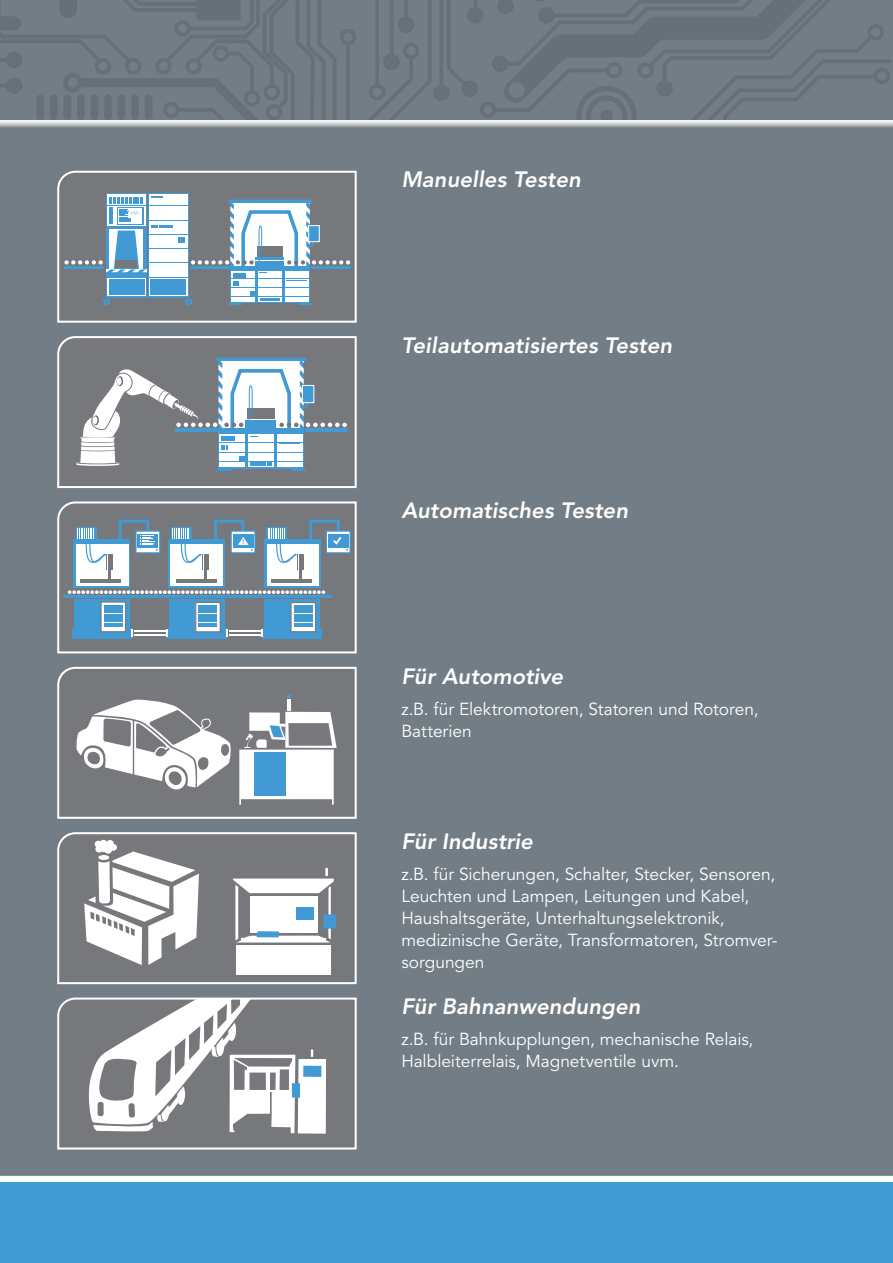
<style>
.page{position:relative;width:893px;height:1263px;background:#fff}
.page>*{position:absolute;margin:0;border:0;box-sizing:border-box;transform-origin:0 0}
.Grundschrift-11{font:italic 800 22.05px "Avenir LT Std";letter-spacing:.005em;color:#fff}
.Grundschrift-11-2{font:17.4px/22px "Avenir LT Std";color:#fff}
.t1{font:700 6.75px "Myriad Pro";color:#429ad4;scale:.81 1}
</style>
<div class="page">
<div style="left:0;top:119px;width:893px;height:1056px;background:#727d85"></div>
<svg style="left:0;top:0;width:891px;height:119px;background:#6e7980"></svg>
<svg style="left:57px;top:170px;width:300px;height:153px"></svg>
<svg style="left:57px;top:997px;width:300px;height:153px"></svg>
<svg style="left:57px;top:336px;width:300px;height:152px"></svg>
<svg style="left:57px;top:832px;width:300px;height:153px"></svg>
<svg style="left:57px;top:501px;width:300px;height:153px"></svg>
<svg style="left:57px;top:666px;width:300px;height:153px"></svg>
<hr style="left:892px;top:0;width:1px;height:119px;background:#727d85">
<div style="left:0;top:1182px;width:893px;height:81px;background:#429ad4"></div>
<p class="t1" style="left:242px;top:537px;width:3px">!</p>
<p class="Grundschrift-11" style="left:401px;top:167px;width:181px">Manuelles Testen</p>
<p class="Grundschrift-11" style="left:401px;top:332px;width:272px">Teilautomatisiertes Testen</p>
<p class="Grundschrift-11" style="left:401px;top:497px;width:228px">Automatisches Testen</p>
<p class="Grundschrift-11" style="left:401px;top:663px;width:163px">Für Automotive</p>
<p class="Grundschrift-11-2" style="left:401px;top:698px;width:359px">z.B. für Elektromotoren, Statoren und Rotoren,<br>Batterien</p>
<p class="Grundschrift-11" style="left:401px;top:828px;width:133px">Für Industrie</p>
<p class="Grundschrift-11-2" style="left:401px;top:863px;width:378px">z.B. für Sicherungen, Schalter, Stecker, Sensoren, Leuchten und Lampen, Leitungen und Kabel, Haushaltsgeräte, Unterhaltungselektronik, medizinische Geräte, Transformatoren, Stromver&shy;sorgungen</p>
<p class="Grundschrift-11" style="left:401px;top:993px;width:241px">Für Bahnanwendungen</p>
<p class="Grundschrift-11-2" style="left:401px;top:1029px;width:354px">z.B. für Bahnkupplungen, mechanische Relais,<br>Halbleiterrelais, Magnetventile uvm.</p>
</div>
